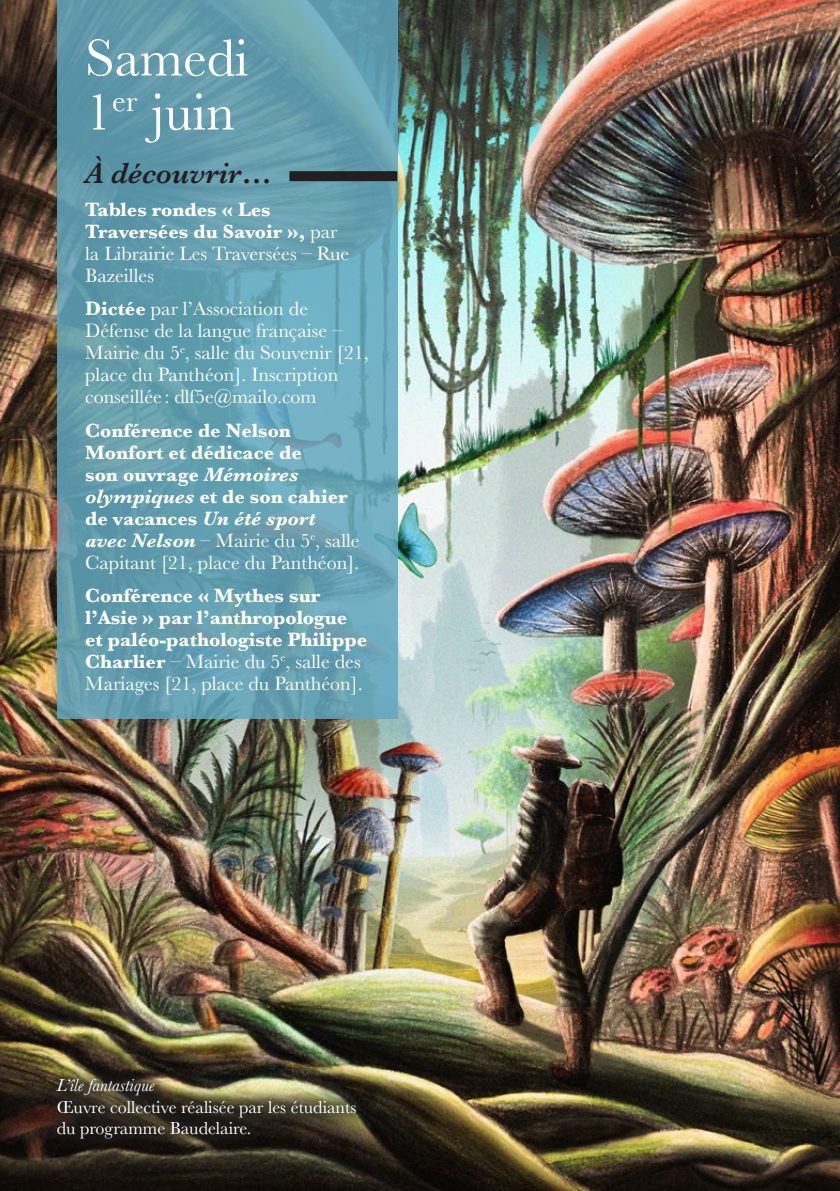
<style>
.page{position:relative;width:840px;height:1191px;background:#fff}
.page>*{position:absolute;margin:0;border:0;box-sizing:border-box;transform-origin:0 0}
.t1{font:54px/54px "Baskerville";color:#fff}
.t2{font:italic 600 30px "Baskerville";color:#231f20}
.t3{font:700 20px/22px "Baskerville";color:#fff}
.t4{font:20px/22px "Baskerville";color:#fff}
.t5{font:18px/21.6px "Baskerville";color:#fff}
.t6{font:italic 18px "Baskerville";color:#fff}
.s1{font-weight:700}
.s2{font-style:italic}
.s3{font-weight:400}
</style>
<div class="page">
<img style="left:0;top:0;width:839px;height:1191px">
<svg style="left:57px;top:0;width:340px;height:718px;background:#649fb0"></svg>
<div style="left:289px;top:171px;width:108px;height:10px;background:#231f20"></div>
<img style="left:40px;top:1061px;width:333px;height:96px">
<h1 class="t1" style="left:85px;top:32px;width:165px">Samedi<br>1<sup>er</sup> juin</h1>
<h2 class="t2" style="left:85px;top:152px;width:187px">À découvrir…</h2>
<p class="t4" style="left:85px;top:199px;width:265px"><span class="s1">Tables rondes « Les<br>Traversées du Savoir »,</span> par la Librairie Les Traversées – Rue<br>Bazeilles</p>
<p class="t4" style="left:85px;top:298px;width:285px"><span class="s1">Dictée</span> par l’Association de<br>Défense de la langue française –<br>Mairie du 5<sup>e</sup>, salle du Souvenir [21, place du Panthéon]. Inscription conseillée : dlf5e@mailo.com</p>
<p class="t3" style="left:85px;top:419px;width:276px">Conférence de Nelson<br>Monfort et dédicace de<br>son ouvrage <span class="s2">Mémoires olympiques</span> et de son cahier de vacances <span class="s2">Un été sport avec Nelson</span> <span class="s3">– Mairie du 5</span><sup>e</sup><span class="s3">, salle<br>Capitant [21, place du Panthéon].</span></p>
<p class="t3" style="left:85px;top:584px;width:283px">Conférence « Mythes sur l’Asie » par l’anthropologue et paléo-pathologiste Philippe<br>Charlier <span class="s3">– Mairie du 5</span><sup>e</sup><span class="s3">, salle des<br>Mariages [21, place du Panthéon].</span></p>
<p class="t6" style="left:57px;top:1073px;width:99px">L’île fantastique</p>
<p class="t5" style="left:57px;top:1096px;width:301px">Œuvre collective réalisée par les étudiants du programme Baudelaire.</p>
</div>
